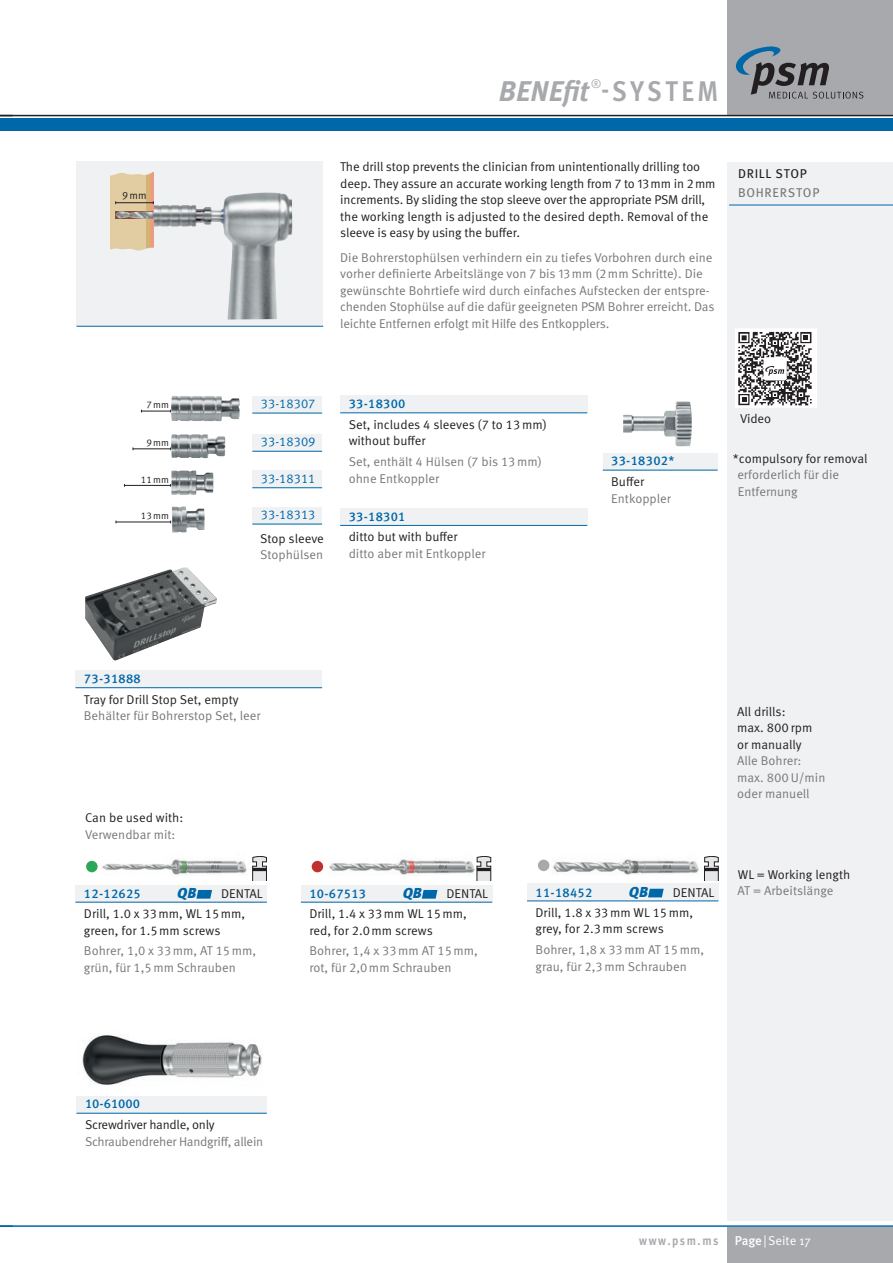
<style>
.page{position:relative;width:893px;height:1263px;background:#fff}
.page>*{position:absolute;margin:0;border:0;box-sizing:border-box;transform-origin:0 0}
.t1{font:italic 700 28.5px "Meta Pro";letter-spacing:.005em;color:#a8a9ad}
.t2{font:italic 900 14.4px "Meta Pro";color:#0068a9}
.t3{font:12.75px/16.5px "Meta Pro";color:#76787b}
.t4{font:12.75px/16.5px "Meta Pro";letter-spacing:-.005em;color:#231f20}
.t5{font:500 12.75px "Meta Pro";letter-spacing:.02em;color:#0068a9}
.t6{font:12.75px "Meta Pro";color:#0068a9}
.t7{font:12.75px "Meta Pro";letter-spacing:-.02em;color:#76787b}
.t8{font:12.75px "Meta Pro";color:#fff}
.t9{font:700 condensed 12.75px "Meta OT";letter-spacing:.12em;color:#a8a9ad}
.t10{font:12.75px "Meta Pro";letter-spacing:.055em;color:#76787b}
.t11{font:12.75px "Meta Pro";letter-spacing:.055em;color:#231f20}
.t12{font:italic 12.15px "Meta Pro";color:#a8a9ad}
.t13{font:10.5px "Meta Pro";color:#231f20}
.t14{font:9.75px "Meta Pro";color:#231f20}
.s1{font-family:"Meta OT";font-style:normal;font-stretch:condensed}
.s2{font-weight:500}
</style>
<div class="page">
<div style="left:727px;top:1227px;width:166px;height:36px;background:#a8a9ad"></div>
<div style="left:727px;top:162px;width:166px;height:1058px;background:#f0f1f2"></div>
<div style="left:727px;top:0;width:166px;height:116px;background:#a8a9ad"></div>
<svg style="left:736px;top:46px;width:127px;height:53px"></svg>
<hr style="left:0;top:115px;width:893px;height:1px;background:#231f20">
<hr style="left:0;top:1225px;width:893px;height:2px;background:#0068a9">
<div style="left:0;top:118px;width:893px;height:12px;background:#0068a9"></div>
<svg style="left:0;top:1225px;width:13px;height:2px"></svg>
<div style="left:77px;top:162px;width:246px;height:164px;background:#f0f1f2"></div>
<hr style="left:77px;top:326px;width:246px;height:1px;background:#0068a9">
<div style="left:110px;top:172px;width:36px;height:81px;background:#e2cda3"></div>
<div style="left:146px;top:172px;width:8px;height:81px;background:#d3b476"></div>
<svg style="left:110px;top:248px;width:5px;height:5px"></svg>
<img style="left:115px;top:192px;width:177px;height:127px">
<hr style="left:151px;top:172px;width:3px;height:39px;background:#f59683">
<hr style="left:151px;top:219px;width:3px;height:28px;background:#f59683">
<hr style="left:116px;top:202px;width:37px;height:1px;background:#231f20">
<svg style="left:110px;top:172px;width:44px;height:4px"></svg>
<hr style="left:141px;top:411px;width:30px;height:1px;background:#231f20">
<hr style="left:116px;top:522px;width:55px;height:1px;background:#231f20">
<hr style="left:124px;top:485px;width:47px;height:1px;background:#231f20">
<hr style="left:133px;top:448px;width:38px;height:1px;background:#231f20">
<img style="left:171px;top:396px;width:69px;height:25px">
<img style="left:170px;top:434px;width:55px;height:24px">
<img style="left:171px;top:470px;width:42px;height:25px">
<img style="left:172px;top:506px;width:33px;height:26px">
<img style="left:623px;top:401px;width:69px;height:45px">
<img style="left:85px;top:567px;width:132px;height:94px">
<div style="left:86px;top:861px;width:12px;height:11px;background:#2ca658;border-radius:50%"></div>
<div style="left:312px;top:861px;width:11px;height:11px;background:#c12f2f;border-radius:50%"></div>
<div style="left:538px;top:860px;width:11px;height:11px;background:#a8a9ad;border-radius:50%"></div>
<svg style="left:735px;top:329px;width:81px;height:78px"></svg>
<img style="left:82px;top:1035px;width:180px;height:50px">
<svg style="left:254px;top:856px;width:13px;height:24px"></svg>
<svg style="left:482px;top:856px;width:9px;height:24px"></svg>
<hr style="left:477px;top:868px;width:14px;height:3px;background:#231f20">
<svg style="left:706px;top:856px;width:13px;height:24px"></svg>
<hr style="left:704px;top:868px;width:14px;height:3px;background:#231f20">
<img style="left:97px;top:856px;width:157px;height:25px">
<img style="left:329px;top:856px;width:153px;height:25px">
<img style="left:548px;top:856px;width:158px;height:28px">
<div style="left:340px;top:396px;width:247px;height:17px;background:#f0f1f2"></div>
<hr style="left:340px;top:412px;width:247px;height:1px;background:#0068a9">
<div style="left:603px;top:453px;width:115px;height:17px;background:#f0f1f2"></div>
<hr style="left:603px;top:470px;width:115px;height:1px;background:#0068a9">
<div style="left:75px;top:671px;width:247px;height:17px;background:#f0f1f2"></div>
<hr style="left:75px;top:687px;width:247px;height:1px;background:#0068a9">
<div style="left:252px;top:396px;width:70px;height:17px;background:#f0f1f2"></div>
<hr style="left:252px;top:413px;width:70px;height:1px;background:#0068a9">
<div style="left:252px;top:434px;width:70px;height:17px;background:#f0f1f2"></div>
<hr style="left:252px;top:451px;width:70px;height:1px;background:#0068a9">
<div style="left:252px;top:471px;width:70px;height:17px;background:#f0f1f2"></div>
<hr style="left:252px;top:487px;width:70px;height:1px;background:#0068a9">
<div style="left:252px;top:507px;width:70px;height:17px;background:#f0f1f2"></div>
<hr style="left:252px;top:524px;width:70px;height:1px;background:#0068a9">
<div style="left:340px;top:508px;width:247px;height:17px;background:#f0f1f2"></div>
<hr style="left:340px;top:525px;width:247px;height:1px;background:#0068a9">
<div style="left:75px;top:885px;width:192px;height:17px;background:#f0f1f2"></div>
<hr style="left:75px;top:902px;width:192px;height:1px;background:#0068a9">
<svg style="left:196px;top:890px;width:16px;height:9px"></svg>
<div style="left:301px;top:885px;width:191px;height:17px;background:#f0f1f2"></div>
<hr style="left:301px;top:902px;width:191px;height:1px;background:#0068a9">
<svg style="left:422px;top:890px;width:15px;height:9px"></svg>
<div style="left:527px;top:884px;width:191px;height:17px;background:#f0f1f2"></div>
<hr style="left:527px;top:900px;width:191px;height:1px;background:#0068a9">
<svg style="left:648px;top:889px;width:16px;height:8px"></svg>
<div style="left:77px;top:1096px;width:190px;height:17px;background:#f0f1f2"></div>
<hr style="left:77px;top:1113px;width:190px;height:1px;background:#0068a9">
<hr style="left:729px;top:205px;width:164px;height:1px;background:#0068a9">
<p class="t13" style="left:122px;top:189px;width:26px">9mm</p>
<p class="t14" style="left:146px;top:399px;width:24px">7mm</p>
<p class="t14" style="left:146px;top:436px;width:24px">9mm</p>
<p class="t14" style="left:141px;top:473px;width:30px">11mm</p>
<p class="t14" style="left:141px;top:509px;width:30px">13mm</p>
<p class="t12" style="left:591px;top:76px;width:12px">®</p>
<h1 class="t1" style="left:499px;top:73px;width:221px">BENEfit <span class="s1">-SYSTEM</span></h1>
<p class="t4" style="left:340px;top:159px;width:377px">The drill stop prevents the clinician from unintentionally drilling too deep. They assure an accurate working length from 7 to 13mm in 2mm increments. By sliding the stop sleeve over the appropriate PSM drill, the working length is adjusted to the desired depth. Removal of the sleeve is easy by using the buffer.</p>
<p class="t3" style="left:340px;top:249px;width:376px">Die Bohrerstophülsen verhindern ein zu tiefes Vorbohren durch eine vorher definierte Arbeitslänge von 7 bis 13mm (2mm Schritte). Die gewünschte Bohrtiefe wird durch einfaches Aufstecken der entspre&shy;chenden Stophülse auf die dafür geeigneten PSM Bohrer erreicht. Das leichte Entfernen erfolgt mit Hilfe des Entkopplers.</p>
<p class="t11" style="left:738px;top:166px;width:70px">DRILL STOP</p>
<p class="t10" style="left:738px;top:184px;width:83px">BOHRERSTOP</p>
<p class="t6" style="left:261px;top:396px;width:56px">33-18307</p>
<p class="t6" style="left:261px;top:434px;width:56px">33-18309</p>
<p class="t6" style="left:261px;top:470px;width:56px">33-18311</p>
<p class="t6" style="left:261px;top:507px;width:56px">33-18313</p>
<p class="t4" style="left:260px;top:530px;width:65px">Stop sleeve</p>
<p class="t3" style="left:260px;top:547px;width:65px">Stophülsen</p>
<p class="t5" style="left:349px;top:396px;width:58px">33-18300</p>
<p class="t4" style="left:349px;top:417px;width:200px">Set, includes 4 sleeves (7 to 13mm) without buffer</p>
<p class="t3" style="left:349px;top:454px;width:195px">Set, enthält 4 Hülsen (7 bis 13mm) ohne Entkoppler</p>
<p class="t5" style="left:611px;top:453px;width:65px">33-18302*</p>
<p class="t4" style="left:611px;top:474px;width:34px">Buffer</p>
<p class="t3" style="left:611px;top:490px;width:61px">Entkoppler</p>
<p class="t5" style="left:349px;top:508px;width:58px">33-18301</p>
<p class="t4" style="left:349px;top:529px;width:110px">ditto but with buffer</p>
<p class="t3" style="left:349px;top:546px;width:138px">ditto aber mit Entkoppler</p>
<p class="t4" style="left:740px;top:411px;width:33px">Video</p>
<p class="t4" style="left:733px;top:450px;width:136px">*compulsory for removal</p>
<p class="t3" style="left:737px;top:467px;width:103px">erforderlich für die<br>Entfernung</p>
<p class="t5" style="left:84px;top:670px;width:58px">73-31888</p>
<p class="t4" style="left:84px;top:691px;width:156px">Tray for Drill Stop Set, empty</p>
<p class="t3" style="left:84px;top:708px;width:178px">Behälter für Bohrerstop Set, leer</p>
<p class="t4" style="left:85px;top:810px;width:100px">Can be used with:</p>
<p class="t3" style="left:85px;top:826px;width:92px">Verwendbar mit:</p>
<p class="t5" style="left:84px;top:886px;width:58px">12-12625</p>
<p class="t2" style="left:177px;top:884px;width:20px">QB</p>
<p class="t4" style="left:84px;top:884px;width:180px;line-height:19.6px;text-indent:137px">DENTAL<br>Drill, 1.0 x 33mm, WL 15mm,</p>
<p class="t4" style="left:84px;top:922px;width:138px">green, for 1.5mm screws</p>
<p class="t3" style="left:84px;top:943px;width:174px">Bohrer, 1,0 x 33mm, AT 15mm, grün, für 1,5mm Schrauben</p>
<p class="t5" style="left:309px;top:886px;width:58px">10-67513</p>
<p class="t2" style="left:403px;top:884px;width:20px">QB</p>
<p class="t4" style="left:309px;top:884px;width:180px;line-height:19.6px;text-indent:137px">DENTAL<br>Drill, 1.4 x 33mm WL 15mm,</p>
<p class="t4" style="left:309px;top:922px;width:125px">red, for 2.0mm screws</p>
<p class="t3" style="left:309px;top:943px;width:170px">Bohrer, 1,4 x 33mm AT 15mm, rot, für 2,0mm Schrauben</p>
<p class="t4" style="left:737px;top:703px;width:77px">All drills: max. 800rpm or manually</p>
<p class="t3" style="left:737px;top:753px;width:90px">Alle Bohrer: max. 800U/min oder manuell</p>
<p class="t5" style="left:536px;top:885px;width:58px">11-18452</p>
<p class="t2" style="left:629px;top:883px;width:20px">QB</p>
<p class="t4" style="left:536px;top:883px;width:180px;line-height:19.6px;text-indent:137px">DENTAL<br>Drill, 1.8 x 33mm WL 15mm,</p>
<p class="t4" style="left:536px;top:921px;width:130px">grey, for 2.3mm screws</p>
<p class="t3" style="left:536px;top:942px;width:170px">Bohrer, 1,8 x 33mm AT 15mm, grau, für 2,3mm Schrauben</p>
<p class="t4" style="left:738px;top:866px;width:114px">WL = Working length</p>
<p class="t3" style="left:737px;top:883px;width:97px">AT = Arbeitslänge</p>
<p class="t5" style="left:85px;top:1096px;width:57px">10-61000</p>
<p class="t4" style="left:85px;top:1117px;width:131px">Screwdriver handle, only</p>
<p class="t7" style="left:85px;top:1133px;width:180px">Schraubendreher Handgriff, allein</p>
<p class="t9" style="left:639px;top:1233px;width:81px">www.psm.ms</p>
<p class="t8" style="left:735px;top:1233px;width:78px"><span class="s2">Page</span>|Seite 17</p>
</div>
